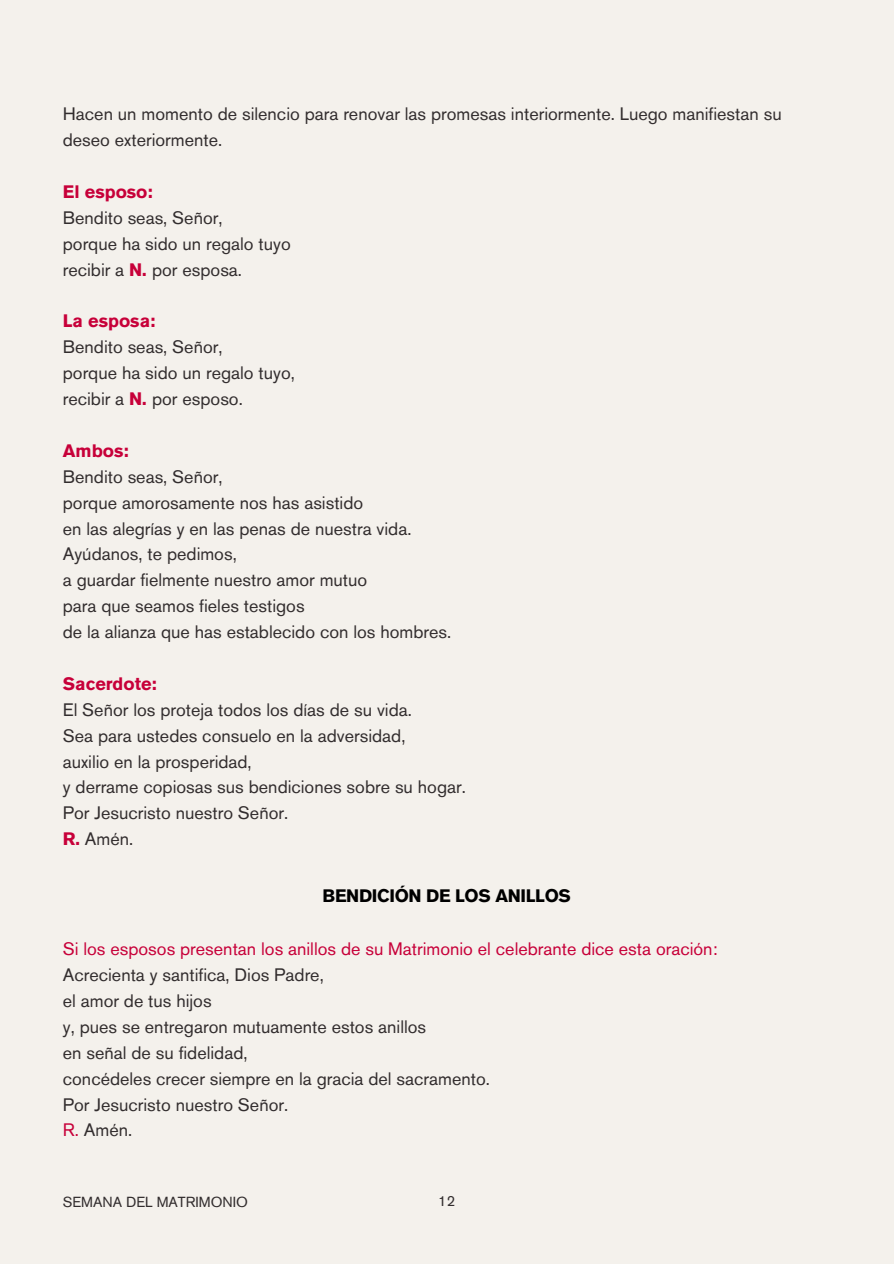
<style>
.page{position:relative;width:894px;height:1264px;background:#fff}
.page>*{position:absolute;margin:0;border:0;box-sizing:border-box;transform-origin:0 0}
.t1{font:18px/25.8px "Akzidenz Grotesk Pro";color:#322d2e}
.t2{font:700 18px "Akzidenz Grotesk Pro";letter-spacing:-.02em;color:#000}
.t3{font:14.55px "Akzidenz Grotesk Pro";color:#322d2e}
.s1{font-weight:700;color:#c70039}
.s2{color:#c70039}
</style>
<div class="page">
<div style="left:0;top:0;width:893px;height:1263px;background:#f4f1ec"></div>
<h2 class="t1" style="left:63px;top:103px;width:720px">Hacen un momento de silencio para renovar las promesas interiormente. Luego manifiestan su deseo exteriormente.</h2>
<h2 class="t1" style="left:63px;top:181px;width:229px"><span class="s1">El esposo:<br></span>Bendito seas, Señor,<br>porque ha sido un regalo tuyo recibir a <span class="s1">N.</span> por esposa.</h2>
<h2 class="t1" style="left:63px;top:310px;width:233px"><span class="s1">La esposa:<br></span>Bendito seas, Señor,<br>porque ha sido un regalo tuyo, recibir a <span class="s1">N.</span> por esposo.</h2>
<h2 class="t1" style="left:63px;top:439px;width:390px"><span class="s1">Ambos:<br></span>Bendito seas, Señor,<br>porque amorosamente nos has asistido<br>en las alegrías y en las penas de nuestra vida.<br>Ayúdanos, te pedimos,<br>a guardar fielmente nuestro amor mutuo<br>para que seamos fieles testigos<br>de la alianza que has establecido con los hombres.</h2>
<h2 class="t1" style="left:63px;top:672px;width:404px"><span class="s1">Sacerdote:<br></span>El Señor los proteja todos los días de su vida.<br>Sea para ustedes consuelo en la adversidad,<br>auxilio en la prosperidad,<br>y derrame copiosas sus bendiciones sobre su hogar.<br>Por Jesucristo nuestro Señor.<br><span class="s1">R.</span> Amén.</h2>
<h2 class="t2" style="left:322px;top:888px;width:250px">BENDICIÓN DE LOS ANILLOS</h2>
<h1 class="t1" style="left:63px;top:937px;width:656px"><span class="s2">Si los esposos presentan los anillos de su Matrimonio el celebrante dice esta oración:<br></span>Acrecienta y santifica, Dios Padre,<br>el amor de tus hijos<br>y, pues se entregaron mutuamente estos anillos<br>en señal de su fidelidad,<br>concédeles crecer siempre en la gracia del sacramento.<br>Por Jesucristo nuestro Señor.<br><span class="s2">R.</span> Amén.</h1>
<p class="t3" style="left:63px;top:1196px;width:187px">SEMANA DEL MATRIMONIO</p>
<p class="t3" style="left:438px;top:1195px;width:18px">12</p>
</div>
